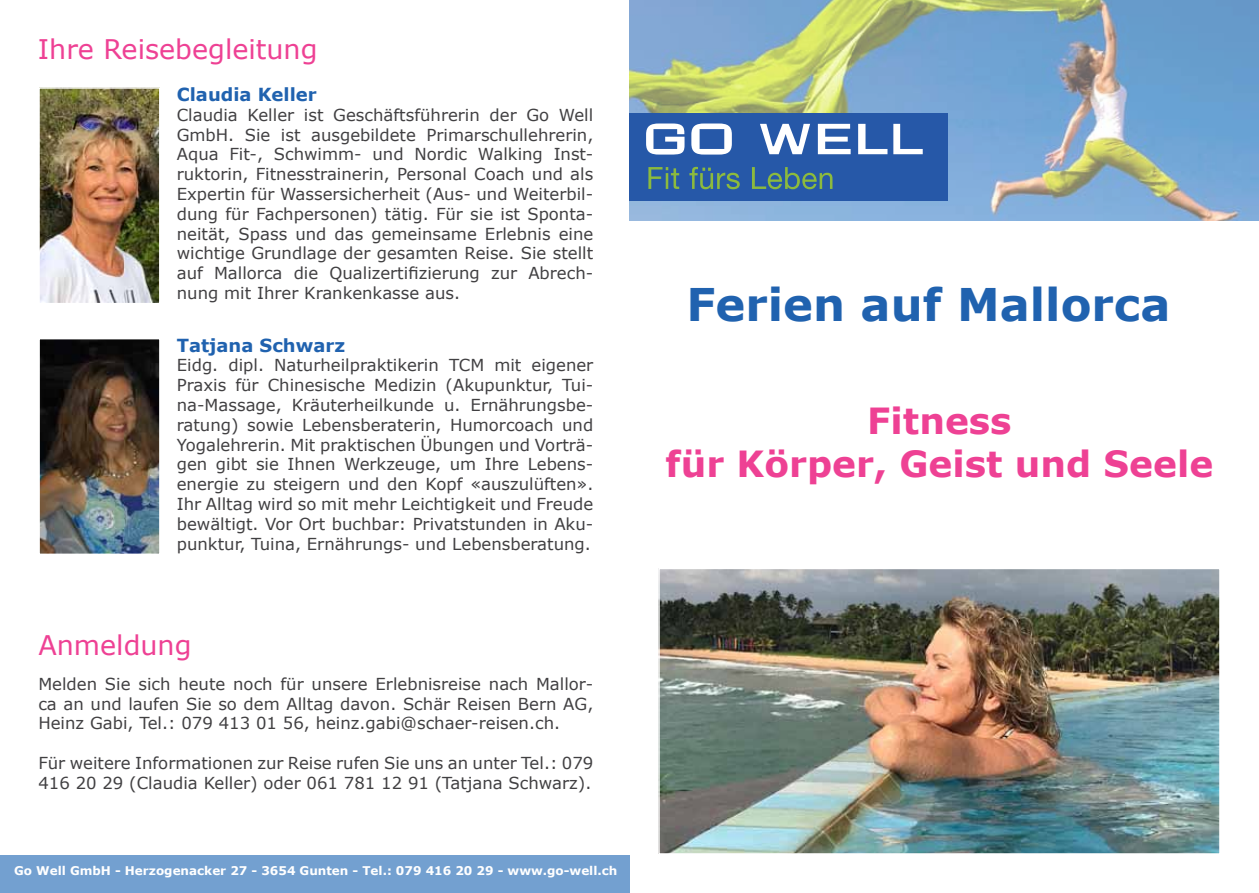
<style>
.page{position:relative;width:1259px;height:893px;background:#fff}
.page>*{position:absolute;margin:0;border:0;box-sizing:border-box;transform-origin:0 0}
.t1{font:700 45px "Verdana";color:#2062af}
.t2{font:700 36px/43.2px "Verdana";color:#ee4194;text-align:center}
.t3{font:27px "Verdana";color:#ee4194}
.t4{font:700 18px "Verdana";color:#2062af}
.t5{font:16.5px/19.8px "Verdana";color:#414042;text-align:justify}
.t6{font:700 12px "Verdana";color:#fff}
</style>
<div class="page">
<div style="left:0;top:855px;width:629px;height:38px;background:#73a0d0"></div>
<img style="left:629px;top:0;width:630px;height:221px">
<div style="left:629px;top:113px;width:318px;height:88px;background:#2658a8"></div>
<svg style="left:646px;top:124px;width:276px;height:31px"></svg>
<svg style="left:648px;top:167px;width:31px;height:22px"></svg>
<svg style="left:689px;top:167px;width:51px;height:22px"></svg>
<svg style="left:752px;top:167px;width:80px;height:22px"></svg>
<img style="left:661px;top:571px;width:556px;height:281px">
<div style="left:658px;top:568px;width:562px;height:287px;border:2px solid #fff"></div>
<img style="left:41px;top:90px;width:117px;height:211px">
<div style="left:38px;top:87px;width:123px;height:217px;border:2px solid #fff"></div>
<img style="left:41px;top:341px;width:117px;height:211px">
<div style="left:38px;top:338px;width:123px;height:217px;border:2px solid #fff"></div>
<h3 class="t3" style="left:38px;top:31px;width:281px">Ihre Reisebegleitung</h3>
<p class="t4" style="left:177px;top:82px;width:141px">Claudia Keller</p>
<p class="t5" style="left:177px;top:105px;width:418px">Claudia Keller ist Geschäftsführerin der Go Well GmbH. Sie ist ausgebildete Primarschullehrerin, Aqua Fit-, Schwimm- und Nordic Walking Inst&shy;ruktorin, Fitnesstrainerin, Personal Coach und als Expertin für Wassersicherheit (Aus- und Weiterbil&shy;dung für Fachpersonen) tätig. Für sie ist Sponta&shy;neität, Spass und das gemeinsame Erlebnis eine wichtige Grundlage der gesamten Reise. Sie stellt auf Mallorca die Qualizertifizierung zur Abrech&shy;nung mit Ihrer Krankenkasse aus.</p>
<p class="t4" style="left:177px;top:332px;width:170px">Tatjana Schwarz</p>
<p class="t5" style="left:177px;top:355px;width:418px">Eidg. dipl. Naturheilpraktikerin TCM mit eigener Praxis für Chinesische Medizin (Akupunktur, Tui&shy;na-Massage, Kräuterheilkunde u. Ernährungsbe&shy;ratung) sowie Lebensberaterin, Humorcoach und Yogalehrerin. Mit praktischen Übungen und Vorträ&shy;gen gibt sie Ihnen Werkzeuge, um Ihre Lebens&shy;energie zu steigern und den Kopf «auszulüften».<br>Ihr Alltag wird so mit mehr Leichtigkeit und Freude bewältigt. Vor Ort buchbar: Privatstunden in Aku&shy;punktur, Tuina, Ernährungs- und Lebensberatung.</p>
<h3 class="t3" style="left:38px;top:627px;width:155px">Anmeldung</h3>
<p class="t5" style="left:38px;top:674px;width:556px">Melden Sie sich heute noch für unsere Erlebnisreise nach Mallor&shy;ca an und laufen Sie so dem Alltag davon. Schär Reisen Bern AG, Heinz Gabi, Tel.: 079 413 01 56, heinz.gabi@schaer-reisen.ch.</p>
<p class="t5" style="left:38px;top:753px;width:556px">Für weitere Informationen zur Reise rufen Sie uns an unter Tel.: 079<br>416 20 29 (Claudia Keller) oder 061 781 12 91 (Tatjana Schwarz).</p>
<p class="t6" style="left:14px;top:862px;width:605px">Go Well GmbH - Herzogenacker 27 - 3654 Gunten - Tel.: 079 416 20 29 - www.go-well.ch</p>
<h1 class="t1" style="left:686px;top:272px;width:485px">Ferien auf Mallorca</h1>
<h2 class="t2" style="left:665px;top:398px;width:549px">Fitness<br>für Körper, Geist und Seele</h2>
</div>
